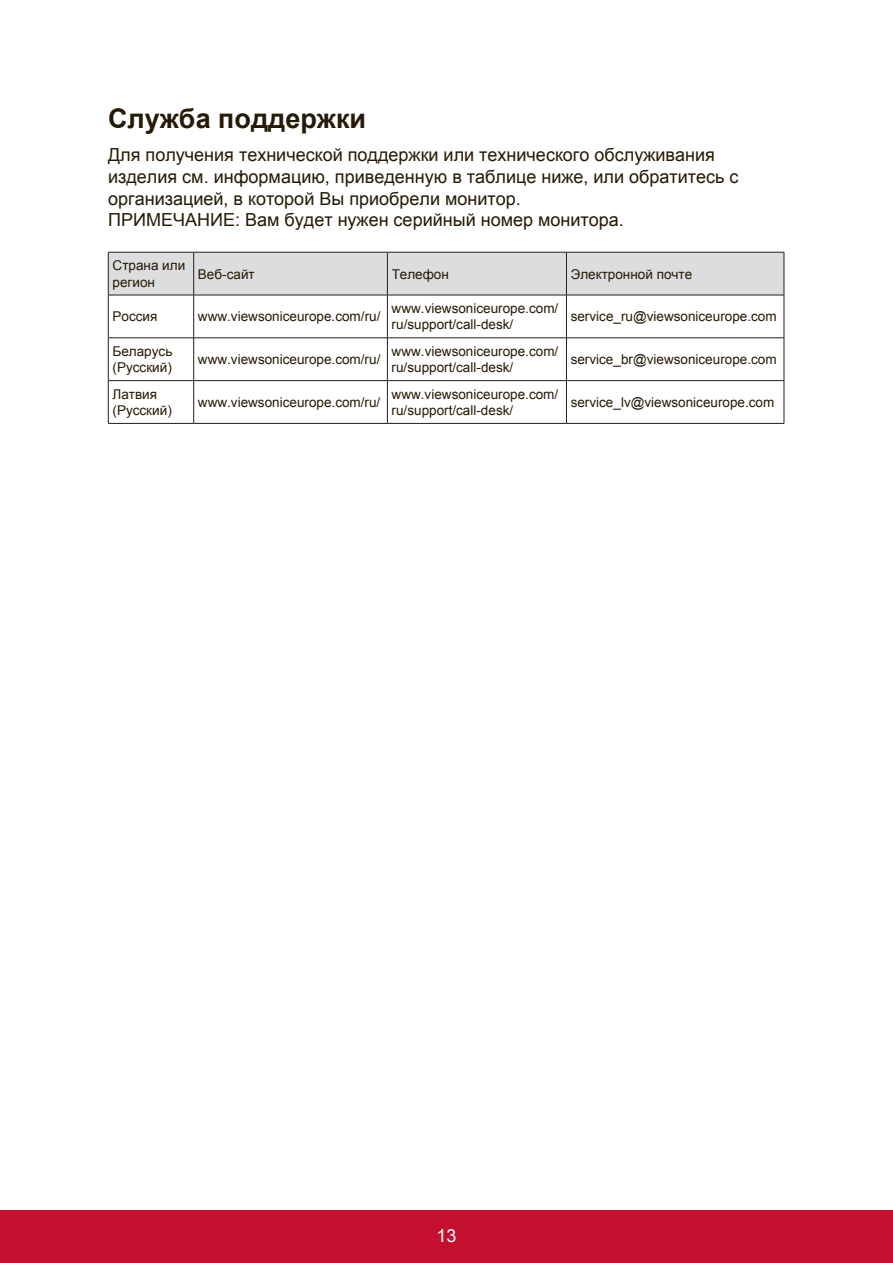
<style>
.page{position:relative;width:893px;height:1263px;background:#fff}
.page>*{position:absolute;margin:0;border:0;box-sizing:border-box;transform-origin:0 0}
.t1{font:700 27px "Arial";color:#251a05}
.t2{font:18px/21.6px "Arial";color:#251a05}
.t3{font:18px "Arial";color:#fff}
.t4{font:13.5px/16.2px "Arial";color:#251a05}
</style>
<div class="page">
<div style="left:0;top:1210px;width:892px;height:53px;background:#c3102f"></div>
<div style="left:109px;top:253px;width:674px;height:42px;background:#dcdddf"></div>
<hr style="left:108px;top:252px;width:1px;height:43px;background:#231f20">
<hr style="left:108px;top:252px;width:86px;height:1px;background:#231f20">
<hr style="left:193px;top:252px;width:1px;height:43px;background:#231f20">
<hr style="left:194px;top:252px;width:193px;height:1px;background:#231f20">
<hr style="left:387px;top:252px;width:1px;height:43px;background:#231f20">
<hr style="left:387px;top:252px;width:179px;height:1px;background:#231f20">
<hr style="left:566px;top:252px;width:1px;height:43px;background:#231f20">
<hr style="left:783px;top:252px;width:1px;height:43px;background:#231f20">
<hr style="left:566px;top:252px;width:217px;height:1px;background:#231f20">
<hr style="left:108px;top:295px;width:1px;height:42px;background:#231f20">
<hr style="left:108px;top:295px;width:86px;height:1px;background:#231f20">
<hr style="left:193px;top:295px;width:1px;height:42px;background:#231f20">
<hr style="left:194px;top:295px;width:193px;height:1px;background:#231f20">
<hr style="left:387px;top:295px;width:1px;height:42px;background:#231f20">
<hr style="left:387px;top:295px;width:179px;height:1px;background:#231f20">
<hr style="left:566px;top:295px;width:1px;height:42px;background:#231f20">
<hr style="left:783px;top:295px;width:1px;height:42px;background:#231f20">
<hr style="left:566px;top:295px;width:217px;height:1px;background:#231f20">
<hr style="left:108px;top:338px;width:1px;height:42px;background:#231f20">
<hr style="left:108px;top:381px;width:1px;height:42px;background:#231f20">
<hr style="left:108px;top:337px;width:86px;height:1px;background:#231f20">
<hr style="left:193px;top:338px;width:1px;height:42px;background:#231f20">
<hr style="left:193px;top:381px;width:1px;height:42px;background:#231f20">
<hr style="left:194px;top:337px;width:193px;height:1px;background:#231f20">
<hr style="left:387px;top:338px;width:1px;height:42px;background:#231f20">
<hr style="left:387px;top:381px;width:1px;height:42px;background:#231f20">
<hr style="left:387px;top:337px;width:179px;height:1px;background:#231f20">
<hr style="left:566px;top:338px;width:1px;height:42px;background:#231f20">
<hr style="left:566px;top:381px;width:1px;height:42px;background:#231f20">
<hr style="left:783px;top:338px;width:1px;height:42px;background:#231f20">
<hr style="left:783px;top:381px;width:1px;height:42px;background:#231f20">
<hr style="left:566px;top:337px;width:217px;height:1px;background:#231f20">
<hr style="left:108px;top:380px;width:86px;height:1px;background:#231f20">
<hr style="left:108px;top:423px;width:86px;height:1px;background:#231f20">
<hr style="left:194px;top:380px;width:193px;height:1px;background:#231f20">
<hr style="left:194px;top:423px;width:193px;height:1px;background:#231f20">
<hr style="left:387px;top:380px;width:179px;height:1px;background:#231f20">
<hr style="left:566px;top:380px;width:217px;height:1px;background:#231f20">
<hr style="left:387px;top:423px;width:179px;height:1px;background:#231f20">
<hr style="left:566px;top:423px;width:217px;height:1px;background:#231f20">
<h1 class="t1" style="left:108px;top:100px;width:259px">Служба поддержки</h1>
<p class="t2" style="left:108px;top:144px;width:631px">Для получения технической поддержки или технического обслуживания изделия см. информацию, приведенную в таблице ниже, или обратитесь с организацией, в которой Вы приобрели монитор.<br>ПРИМЕЧАНИЕ: Вам будет нужен серийный номер монитора.</p>
<p class="t4" style="left:112px;top:258px;width:74px">Страна или регион</p>
<p class="t4" style="left:198px;top:266px;width:58px">Веб-сайт</p>
<p class="t4" style="left:391px;top:266px;width:59px">Tелефон</p>
<p class="t4" style="left:570px;top:266px;width:123px">Электронной почте</p>
<p class="t4" style="left:112px;top:309px;width:46px">Россия</p>
<p class="t4" style="left:198px;top:309px;width:184px">www.viewsoniceurope.com/ru/</p>
<p class="t4" style="left:391px;top:300px;width:168px">www.viewsoniceurope.com/ ru/support/call-desk/</p>
<p class="t4" style="left:570px;top:309px;width:207px">service_ru@viewsoniceurope.com</p>
<p class="t4" style="left:112px;top:343px;width:61px">Беларусь (Русский)</p>
<p class="t4" style="left:198px;top:351px;width:184px">www.viewsoniceurope.com/ru/</p>
<p class="t4" style="left:391px;top:343px;width:168px">www.viewsoniceurope.com/ ru/support/call-desk/</p>
<p class="t4" style="left:570px;top:351px;width:207px">service_br@viewsoniceurope.com</p>
<p class="t4" style="left:112px;top:386px;width:61px">Латвия (Русский)</p>
<p class="t4" style="left:198px;top:394px;width:184px">www.viewsoniceurope.com/ru/</p>
<p class="t4" style="left:391px;top:386px;width:168px">www.viewsoniceurope.com/ ru/support/call-desk/</p>
<p class="t4" style="left:570px;top:394px;width:205px">service_lv@viewsoniceurope.com</p>
<h2 class="t3" style="left:436px;top:1223px;width:22px">13</h2>
</div>
